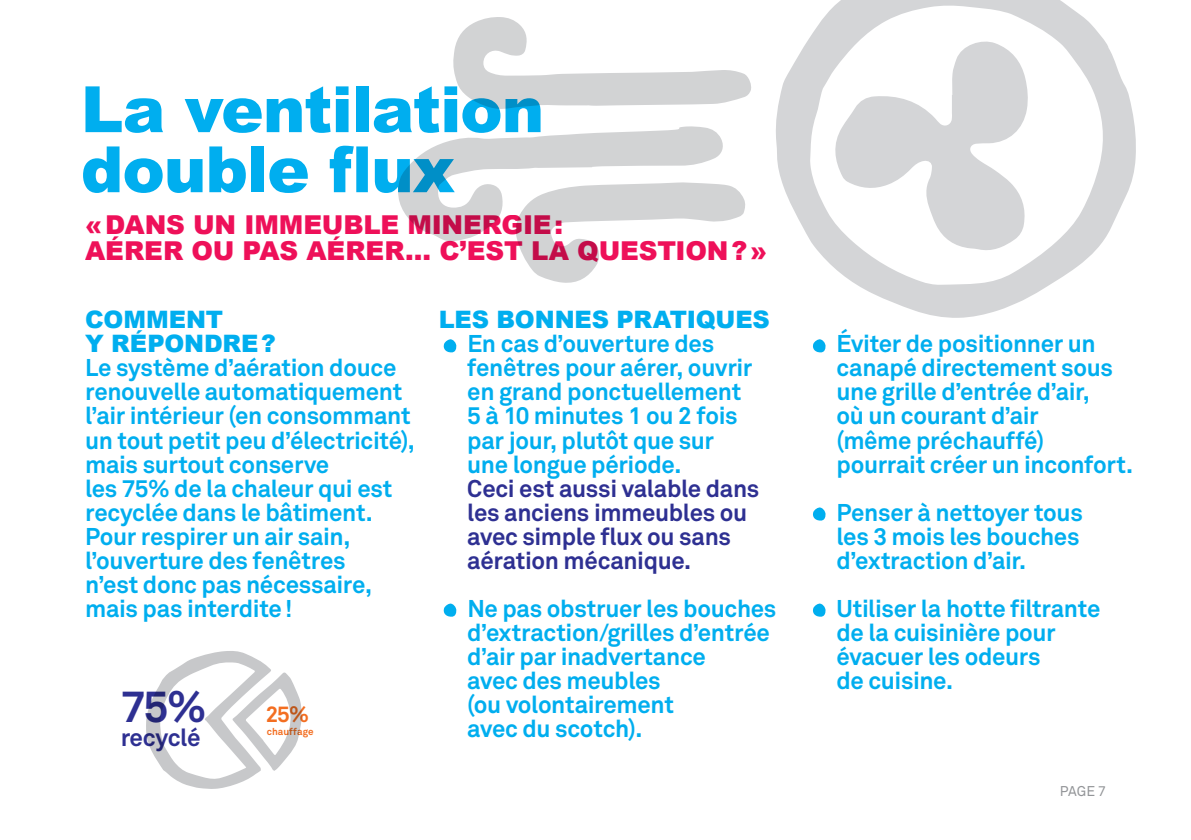
<style>
.page{position:relative;width:1191px;height:840px;background:#fff}
.page>*{position:absolute;margin:0;border:0;box-sizing:border-box;transform-origin:0 0}
.t1{font:900 63.8px/60px "Arial";letter-spacing:-.015em;color:#00aeef}
.t2{font:700 43.6px "Akkurat";color:#2e3092}
.t3{font:900 26px/26px "Arial";letter-spacing:-.005em;color:#ee1059}
.t4{font:700 24.2px "Akkurat";letter-spacing:-.01em;color:#2e3092}
.TEXTES_BLANCS{font:700 24px/24px "Akkurat";letter-spacing:-.015em;color:#00aeef}
.TITRES{font:900 24px/24px "Arial";letter-spacing:-.005em;color:#00aeef}
.t5{font:700 22px "Akkurat";color:#f36e21}
.TITRES-2{font:14px "Akkurat";color:#939598}
.t6{font:700 9.8px "Akkurat";letter-spacing:.005em;color:#f36e21}
.s1{color:#2e3092}
</style>
<div class="page">
<svg style="left:776px;top:0;width:360px;height:318px"></svg>
<svg style="left:832px;top:38px;width:196px;height:214px;fill:#d4d5d7"></svg>
<svg style="left:453px;top:17px;width:298px;height:92px"></svg>
<svg style="left:398px;top:126px;width:347px;height:157px"></svg>
<svg style="left:443px;top:339px;width:13px;height:13px"></svg>
<svg style="left:443px;top:603px;width:13px;height:13px"></svg>
<svg style="left:813px;top:339px;width:13px;height:13px"></svg>
<svg style="left:813px;top:507px;width:13px;height:13px"></svg>
<svg style="left:813px;top:603px;width:13px;height:13px"></svg>
<svg style="left:146px;top:651px;width:156px;height:137px"></svg>
<h1 class="t1" style="left:81px;top:77px;width:465px">La ventilation double flux</h1>
<p class="t3" style="left:85px;top:211px;width:684px">«DANS UN IMMEUBLE MINERGIE:<br>AÉRER OU PAS AÉRER… C’EST LA QUESTION?»</p>
<p class="TITRES" style="left:85px;top:307px;width:192px">COMMENT<br>Y RÉPONDRE?</p>
<p class="TEXTES_BLANCS" style="left:85px;top:355px;width:331px">Le système d’aération douce renouvelle automatiquement l’air intérieur (en consommant un tout petit peu d’électricité), mais surtout conserve<br>les 75% de la chaleur qui est recyclée dans le bâtiment.<br>Pour respirer un air sain, l’ouverture des fenêtres<br>n’est donc pas nécessaire, mais pas interdite!</p>
<h2 class="t2" style="left:120px;top:678px;width:88px">75%</h2>
<p class="t4" style="left:120px;top:721px;width:82px">recyclé</p>
<p class="t5" style="left:265px;top:700px;width:45px">25%</p>
<p class="t6" style="left:267px;top:724px;width:48px">chauffage</p>
<p class="TITRES" style="left:439px;top:307px;width:332px">LES BONNES PRATIQUES</p>
<p class="TEXTES_BLANCS" style="left:467px;top:331px;width:294px">En cas d’ouverture des fenêtres pour aérer, ouvrir en grand ponctuellement<br>5 à 10 minutes 1 ou 2 fois par jour, plutôt que sur une longue période.<br><span class="s1">Ceci est aussi valable dans les anciens immeubles ou avec simple flux ou sans aération mécanique.</span></p>
<p class="TEXTES_BLANCS" style="left:467px;top:595px;width:311px">Ne pas obstruer les bouches d’extraction/grilles d’entrée d’air par inadvertance<br>avec des meubles</p>
<p class="TEXTES_BLANCS" style="left:467px;top:691px;width:208px">(ou volontairement avec du scotch).</p>
<p class="TEXTES_BLANCS" style="left:836px;top:331px;width:278px">Éviter de positionner un canapé directement sous une grille d’entrée d’air, où un courant d’air (même préchauffé)</p>
<p class="TEXTES_BLANCS" style="left:836px;top:451px;width:298px">pourrait créer un inconfort.</p>
<p class="TEXTES_BLANCS" style="left:836px;top:499px;width:248px">Penser à nettoyer tous les 3 mois les bouches d’extraction d’air.</p>
<p class="TEXTES_BLANCS" style="left:836px;top:595px;width:265px">Utiliser la hotte filtrante de la cuisinière pour évacuer les odeurs</p>
<p class="TEXTES_BLANCS" style="left:836px;top:667px;width:118px">de cuisine.</p>
<p class="TITRES-2" style="left:1059px;top:781px;width:48px">PAGE 7</p>
</div>
